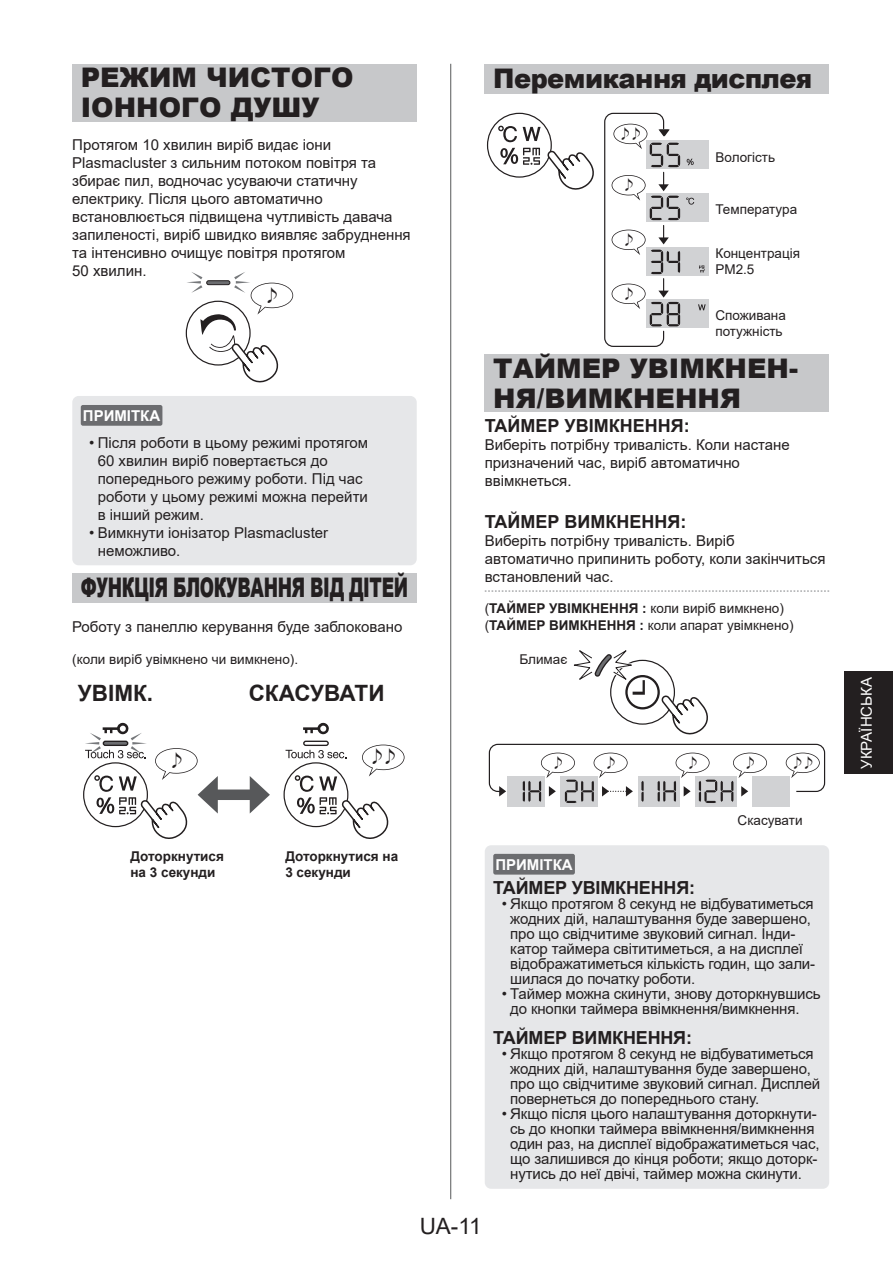
<style>
.page{position:relative;width:893px;height:1263px;background:#fff}
.page>*{position:absolute;margin:0;border:0;box-sizing:border-box;transform-origin:0 0}
.t1{font:900 27px/30px "Arial";color:#231f20}
.t2{font:900 27px "Arial";letter-spacing:-.02em;color:#231f20;scale:.64 1}
.t3{font:900 27px "Arial";letter-spacing:-.02em;color:#231f20;scale:.95 1}
.t4{font:700 22.5px "Arial";color:#231f20}
.t5{font:22.5px "Arial";color:#231f20}
.t6{font:700 18px "Arial";letter-spacing:-.01em;color:#231f20}
.t7{font:300 18px "Shin Go Pro";color:#231f20}
.t8{font:15px/18px "Arial";letter-spacing:-.01em;color:#231f20}
.t9{font:700 15px "Arial";color:#fff}
.t10{font:15px "Arial";color:#fff}
.t11{font:300 14.4px "Shin Go Pro";color:#231f20}
.t12{font:13.5px/16.5px "Arial";color:#231f20}
.t13{font:700 13.5px/16.5px "Arial";color:#231f20}
.s1{font-weight:700}
</style>
<div class="page">
<div style="left:844px;top:672px;width:49px;height:102px;background:#231f20"></div>
<div style="left:72px;top:64px;width:345px;height:58px;background:#c7c8ca"></div>
<div style="left:72px;top:396px;width:345px;height:169px;background:#e6e7e9;border-radius:6px"></div>
<div style="left:81px;top:405px;width:81px;height:21px;background:#6c6d70;border-radius:2px"></div>
<div style="left:485px;top:354px;width:344px;height:58px;background:#c7c8ca"></div>
<div style="left:485px;top:845px;width:344px;height:344px;background:#e6e7e9;border-radius:6px"></div>
<div style="left:493px;top:854px;width:82px;height:20px;background:#6c6d70;border-radius:2px"></div>
<hr style="left:450px;top:64px;width:1px;height:1135px;background:#57585a">
<div style="left:485px;top:64px;width:344px;height:30px;background:#c7c8ca"></div>
<svg style="left:487px;top:113px;width:107px;height:77px"></svg>
<svg style="left:485px;top:591px;width:344px;height:1px"></svg>
<div style="left:72px;top:573px;width:345px;height:30px;background:#c7c8ca"></div>
<div style="left:210px;top:789px;width:48px;height:11px;background:#57585a"></div>
<svg style="left:250px;top:776px;width:20px;height:37px"></svg>
<svg style="left:83px;top:723px;width:135px;height:116px"></svg>
<svg style="left:303px;top:723px;width:26px;height:11px"></svg>
<div style="left:303px;top:741px;width:26px;height:5px;border:1px solid #231f20;border-radius:2px"></div>
<svg style="left:283px;top:745px;width:122px;height:94px"></svg>
<svg style="left:186px;top:272px;width:107px;height:110px"></svg>
<hr style="left:207px;top:281px;width:23px;height:4px;background:#6c6d70;border-radius:2px">
<div style="left:206px;top:280px;width:24px;height:5px;border:1px solid #231f20;border-radius:2px"></div>
<svg style="left:573px;top:650px;width:135px;height:84px"></svg>
<div style="left:604px;top:113px;width:60px;height:234px;border:1px solid #231f20;border-radius:9px"></div>
<div style="left:646px;top:140px;width:62px;height:29px;background:#d1d2d4"></div>
<svg style="left:687px;top:159px;width:7px;height:6px"></svg>
<div style="left:646px;top:193px;width:62px;height:29px;background:#d1d2d4"></div>
<svg style="left:686px;top:198px;width:8px;height:7px"></svg>
<div style="left:646px;top:247px;width:62px;height:29px;background:#d1d2d4"></div>
<svg style="left:699px;top:265px;width:6px;height:7px"></svg>
<div style="left:646px;top:300px;width:62px;height:28px;background:#d1d2d4"></div>
<svg style="left:698px;top:304px;width:8px;height:6px"></svg>
<svg style="left:612px;top:124px;width:68px;height:202px"></svg>
<div style="left:752px;top:776px;width:38px;height:31px;background:#d1d2d4"></div>
<svg style="left:499px;top:786px;width:6px;height:10px"></svg>
<svg style="left:786px;top:753px;width:34px;height:25px"></svg>
<div style="left:489px;top:744px;width:336px;height:48px;border:1px solid #231f20;border-radius:9px"></div>
<div style="left:507px;top:776px;width:38px;height:31px;background:#d1d2d4"></div>
<div style="left:560px;top:776px;width:38px;height:31px;background:#d1d2d4"></div>
<svg style="left:523px;top:753px;width:110px;height:50px"></svg>
<div style="left:638px;top:776px;width:42px;height:31px;background:#d1d2d4"></div>
<svg style="left:641px;top:781px;width:3px;height:21px"></svg>
<div style="left:695px;top:776px;width:42px;height:31px;background:#d1d2d4"></div>
<svg style="left:658px;top:753px;width:109px;height:50px"></svg>
<h1 class="t1" style="left:81px;top:62px;width:274px">РЕЖИМ ЧИСТОГО<br>ІОННОГО ДУШУ</h1>
<p class="t8" style="left:72px;top:135px;width:340px">Протягом 10 хвилин виріб видає іони Plasmacluster з сильним потоком повітря та збирає пил, водночас усуваючи статичну електрику. Після цього автоматично встановлюється підвищена чутливість давача запиленості, виріб швидко виявляє забруднення та інтенсивно очищує повітря протягом<br>50 хвилин.</p>
<p class="t7" style="left:263px;top:280px;width:19px">♪</p>
<p class="t9" style="left:83px;top:405px;width:79px">ПРИМІТКА</p>
<p class="t8" style="left:98px;top:434px;width:272px;text-indent:-9px">• Після роботи в цьому режимі протягом<br>60 хвилин виріб повертається до попереднього режиму роботи. Під час роботи у цьому режимі можна перейти в інший режим.</p>
<p class="t8" style="left:98px;top:524px;width:232px;text-indent:-9px">• Вимкнути іонізатор Plasmacluster неможливо.</p>
<h1 class="t2" style="left:81px;top:568px;width:513px">ФУНКЦІЯ БЛОКУВАННЯ ВІД ДІТЕЙ</h1>
<p class="t8" style="left:72px;top:617px;width:332px">Роботу з панеллю керування буде заблоковано</p>
<p class="t12" style="left:72px;top:651px;width:227px">(коли виріб увімкнено чи вимкнено).</p>
<h2 class="t4" style="left:78px;top:677px;width:77px">УВІМК.</h2>
<h2 class="t4" style="left:249px;top:677px;width:137px">СКАСУВАТИ</h2>
<h1 class="t3" style="left:493px;top:59px;width:337px">Перемикання дисплея</h1>
<p class="t11" style="left:618px;top:121px;width:27px">♪♪</p>
<p class="t11" style="left:621px;top:173px;width:16px">♪</p>
<p class="t11" style="left:621px;top:227px;width:16px">♪</p>
<p class="t11" style="left:621px;top:281px;width:16px">♪</p>
<p class="t12" style="left:715px;top:148px;width:61px">Вологість</p>
<p class="t12" style="left:715px;top:201px;width:83px">Температура</p>
<p class="t12" style="left:715px;top:245px;width:86px">Концентрація<br>PM2.5</p>
<p class="t12" style="left:715px;top:307px;width:72px">Споживана потужність</p>
<h1 class="t1" style="left:493px;top:352px;width:306px">ТАЙМЕР УВІМКНЕН-<br>НЯ/ВИМКНЕННЯ</h1>
<p class="t6" style="left:485px;top:413px;width:206px">ТАЙМЕР УВІМКНЕННЯ:</p>
<p class="t8" style="left:485px;top:435px;width:307px">Виберіть потрібну тривалість. Коли настане призначений час, виріб автоматично ввімкнеться.</p>
<p class="t6" style="left:485px;top:509px;width:203px">ТАЙМЕР ВИМКНЕННЯ:</p>
<p class="t8" style="left:485px;top:531px;width:342px">Виберіть потрібну тривалість. Виріб автоматично припинить роботу, коли закінчиться встановлений час.</p>
<p class="t12" style="left:485px;top:600px;width:310px">(<span class="s1">ТАЙМЕР УВІМКНЕННЯ :</span> коли виріб вимкнено) (<span class="s1">ТАЙМЕР ВИМКНЕННЯ :</span> коли апарат увімкнено)</p>
<p class="t12" style="left:519px;top:651px;width:49px">Блимає</p>
<p class="t7" style="left:167px;top:745px;width:19px">♪</p>
<p class="t13" style="left:130px;top:848px;width:95px">Доторкнутися на 3 секунди</p>
<p class="t7" style="left:368px;top:742px;width:33px">♪♪</p>
<p class="t13" style="left:285px;top:848px;width:114px">Доторкнутися на<br>3 секунди</p>
<p class="t11" style="left:551px;top:750px;width:16px">♪</p>
<p class="t11" style="left:603px;top:750px;width:16px">♪</p>
<p class="t11" style="left:685px;top:750px;width:16px">♪</p>
<p class="t11" style="left:743px;top:750px;width:16px">♪</p>
<p class="t11" style="left:790px;top:750px;width:27px">♪♪</p>
<h2 class="t5" style="left:420px;top:1211px;width:64px">UA-11</h2>
<p class="t12" style="left:738px;top:811px;width:66px">Скасувати</p>
<p class="t9" style="left:495px;top:854px;width:79px">ПРИМІТКА</p>
<p class="t6" style="left:493px;top:875px;width:203px">ТАЙМЕР УВІМКНЕННЯ:</p>
<p class="t8" style="left:510px;top:896px;width:306px;line-height:15px;text-indent:-9px">• Якщо протягом 8 секунд не відбуватиметься жодних дій, налаштування буде завершено, про що свідчитиме звуковий сигнал. Інди&shy;катор таймера світитиметься, а на дисплеї відображатиметься кількість годин, що зали&shy;шилася до початку роботи.</p>
<p class="t8" style="left:510px;top:986px;width:312px;line-height:15px;text-indent:-9px">• Таймер можна скинути, знову доторкнувшись до кнопки таймера ввімкнення/вимкнення.</p>
<p class="t6" style="left:493px;top:1025px;width:200px">ТАЙМЕР ВИМКНЕННЯ:</p>
<p class="t8" style="left:510px;top:1046px;width:312px;line-height:15px;text-indent:-9px">• Якщо протягом 8 секунд не відбуватиметься жодних дій, налаштування буде завершено, про що свідчитиме звуковий сигнал. Дисплей повернеться до попереднього стану.</p>
<p class="t8" style="left:510px;top:1106px;width:311px;line-height:15px;text-indent:-9px">• Якщо після цього налаштування доторкнути&shy;сь до кнопки таймера ввімкнення/вимкнення один раз, на дисплеї відображатиметься час, що залишився до кінця роботи; якщо доторк&shy;нутись до неї двічі, таймер можна скинути.</p>
<p class="t10" style="left:856px;top:769px;width:93px;rotate:-90deg">УКРАЇНСЬКА</p>
</div>
